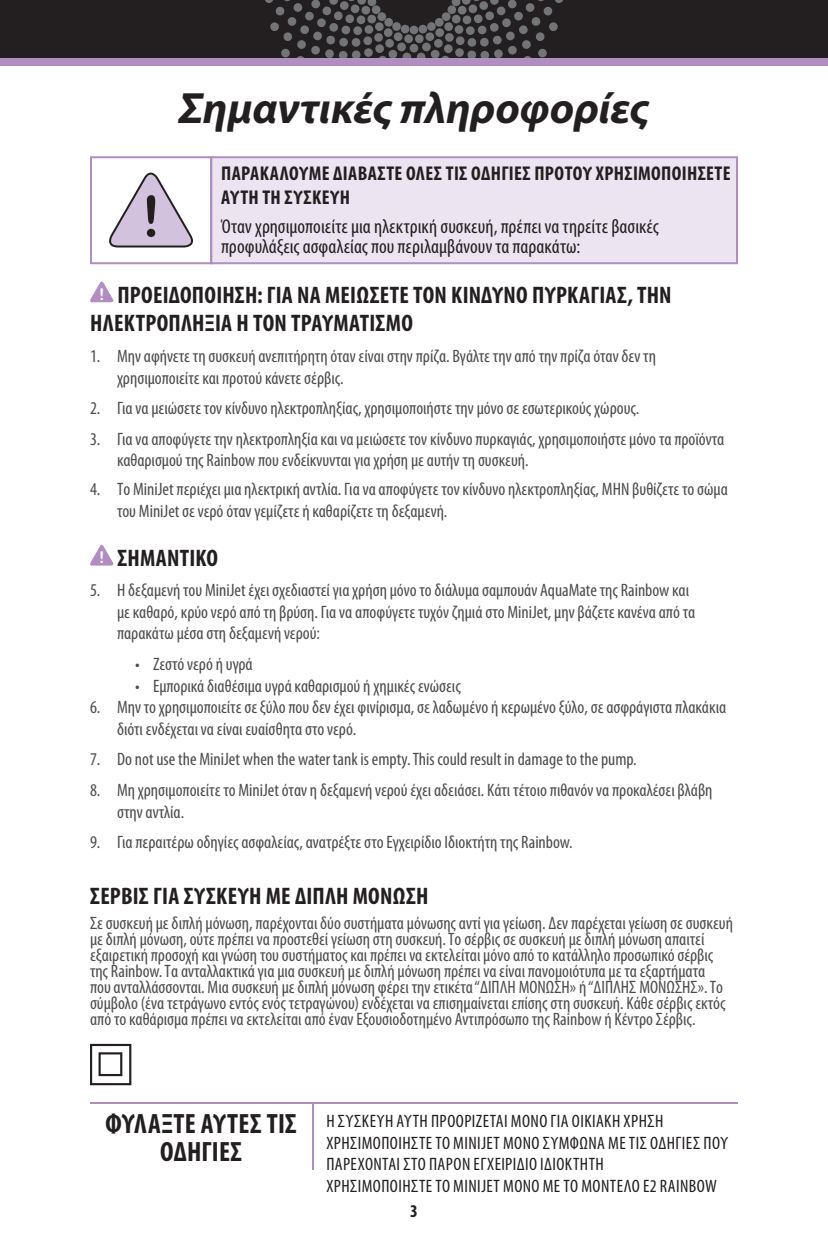
<style>
.page{position:relative;width:828px;height:1260px;background:#fff}
.page>*{position:absolute;margin:0;border:0;box-sizing:border-box;transform-origin:0 0}
.t1{font:56.6px "Arial Rounded MT Bold";color:#231f20}
.t2{font:italic 700 44px "Myriad Pro";color:#231f20}
.t3{font:700 condensed 28px/28px "Myriad Pro";letter-spacing:.01em;color:#231f20;text-align:center}
.t4{font:700 condensed 24px/28.8px "Myriad Pro";letter-spacing:.01em;color:#231f20}
.t5{font:condensed 20px/20px "Myriad Pro";letter-spacing:.005em;color:#231f20}
.t6{font:700 condensed 20px/24px "Myriad Pro";letter-spacing:.015em;color:#231f20}
.t7{font:condensed 18px/21.6px "Myriad Pro";color:#4b4c4d}
.t8{font:condensed 18px/21.6px "Myriad Pro";letter-spacing:.025em;color:#231f20}
.t9{font:700 condensed 18px "Myriad Pro";color:#231f20}
.s1{font-family:"Arial Rounded MT Bold";font-weight:400;font-stretch:normal;font-size:16.2px;color:#fff}
</style>
<div class="page">
<div style="left:0;top:0;width:828px;height:58px;background:#231f20"></div>
<div style="left:404px;top:34px;width:9px;height:9px;background:#727477;border-radius:4px"></div>
<div style="left:415px;top:34px;width:9px;height:9px;background:#727477;border-radius:4px"></div>
<div style="left:410px;top:44px;width:8px;height:9px;background:#727477;border-radius:4px"></div>
<svg style="left:265px;top:0;width:146px;height:58px"></svg>
<div style="left:410px;top:26px;width:8px;height:8px;background:#727477;border-radius:50%"></div>
<svg style="left:417px;top:0;width:146px;height:58px"></svg>
<div style="left:0;top:58px;width:828px;height:8px;background:#b18ec1"></div>
<svg style="left:90px;top:281px;width:24px;height:21px"></svg>
<svg style="left:90px;top:545px;width:24px;height:21px"></svg>
<svg style="left:90px;top:1044px;width:41px;height:41px"></svg>
<hr style="left:90px;top:1102px;width:648px;height:2px;background:#b18ec1">
<hr style="left:312px;top:1102px;width:2px;height:68px;background:#b18ec1">
<div style="left:212px;top:156px;width:526px;height:108px;background:#ece5f1"></div>
<svg style="left:90px;top:156px;width:122px;height:108px"></svg>
<h1 class="t1" style="left:142px;top:183px;width:20px">!</h1>
<h2 class="t2" style="left:179px;top:80px;width:472px">Σημαντικές πληροφορίες</h2>
<p class="t6" style="left:221px;top:161px;width:511px">ΠΑΡΑΚΑΛΟΥΜΕ ΔΙΑΒΑΣΤΕ ΟΛΕΣ ΤΙΣ ΟΔΗΓΙΕΣ ΠΡΟΤΟΥ ΧΡΗΣΙΜΟΠΟΙΗΣΕΤΕ<br>ΑΥΤΗ ΤΗ ΣΥΣΚΕΥΗ</p>
<p class="t5" style="left:221px;top:216px;width:439px">Όταν χρησιμοποιείτε μια ηλεκτρική συσκευή, πρέπει να τηρείτε βασικές προφυλάξεις ασφαλείας που περιλαμβάνουν τα παρακάτω:</p>
<h3 class="t4" style="left:90px;top:280px;width:583px;text-indent:9px"><span class="s1">!</span> ΠΡΟΕΙΔΟΠΟΙΗΣΗ: ΓΙΑ ΝΑ ΜΕΙΩΣΕΤΕ ΤΟΝ ΚΙΝΔΥΝΟ ΠΥΡΚΑΓΙΑΣ, ΤΗΝ<br>ΗΛΕΚΤΡΟΠΛΗΞΙΑ Η ΤΟΝ ΤΡΑΥΜΑΤΙΣΜΟ</h3>
<p class="t7" style="left:117px;top:345px;width:541px;text-indent:-27px">1. Μην αφήνετε τη συσκευή ανεπιτήρητη όταν είναι στην πρίζα. Βγάλτε την από την πρίζα όταν δεν τη χρησιμοποιείτε και προτού κάνετε σέρβις.</p>
<p class="t7" style="left:90px;top:397px;width:551px">2. Για να μειώσετε τον κίνδυνο ηλεκτροπληξίας, χρησιμοποιήστε την μόνο σε εσωτερικούς χώρους.</p>
<p class="t7" style="left:117px;top:428px;width:609px;text-indent:-27px">3. Για να αποφύγετε την ηλεκτροπληξία και να μειώσετε τον κίνδυνο πυρκαγιάς, χρησιμοποιήστε μόνο τα προϊόντα καθαρισμού της Rainbow που ενδείκνυνται για χρήση με αυτήν τη συσκευή.</p>
<p class="t7" style="left:117px;top:478px;width:612px;text-indent:-27px">4. Το MiniJet περιέχει μια ηλεκτρική αντλία. Για να αποφύγετε τον κίνδυνο ηλεκτροπληξίας, ΜΗΝ βυθίζετε το σώμα του MiniJet σε νερό όταν γεμίζετε ή καθαρίζετε τη δεξαμενή.</p>
<h3 class="t4" style="left:99px;top:543px;width:120px"><span class="s1">!</span> ΣΗΜΑΝΤΙΚΟ</h3>
<p class="t7" style="left:117px;top:579px;width:580px;text-indent:-27px">5. Η δεξαμενή του MiniJet έχει σχεδιαστεί για χρήση μόνο το διάλυμα σαμπουάν AquaMate της Rainbow και με καθαρό, κρύο νερό από τη βρύση. Για να αποφύγετε τυχόν ζημιά στο MiniJet, μην βάζετε κανένα από τα παρακάτω μέσα στη δεξαμενή νερού:</p>
<p class="t7" style="left:135px;top:653px;width:119px">• Ζεστό νερό ή υγρά</p>
<p class="t7" style="left:135px;top:675px;width:327px">• Εμπορικά διαθέσιμα υγρά καθαρισμού ή χημικές ενώσεις</p>
<p class="t7" style="left:117px;top:696px;width:611px;text-indent:-27px">6. Μην το χρησιμοποιείτε σε ξύλο που δεν έχει φινίρισμα, σε λαδωμένο ή κερωμένο ξύλο, σε ασφράγιστα πλακάκια διότι ενδέχεται να είναι ευαίσθητα στο νερό.</p>
<p class="t7" style="left:90px;top:748px;width:548px">7. Do not use the MiniJet when the water tank is empty. This could result in damage to the pump.</p>
<p class="t7" style="left:117px;top:779px;width:597px;text-indent:-27px">8. Μη χρησιμοποιείτε το MiniJet όταν η δεξαμενή νερού έχει αδειάσει. Κάτι τέτοιο πιθανόν να προκαλέσει βλάβη στην αντλία.</p>
<p class="t7" style="left:90px;top:831px;width:484px">9. Για περαιτέρω οδηγίες ασφαλείας, ανατρέξτε στο Εγχειρίδιο Ιδιοκτήτη της Rainbow.</p>
<h3 class="t4" style="left:90px;top:881px;width:340px">ΣΕΡΒΙΣ ΓΙΑ ΣΥΣΚΕΥΗ ΜΕ ΔΙΠΛΗ ΜΟΝΩΣΗ</h3>
<p class="t7" style="left:90px;top:915px;width:644px;line-height:16px">Σε συσκευή με διπλή μόνωση, παρέχονται δύο συστήματα μόνωσης αντί για γείωση. Δεν παρέχεται γείωση σε συσκευή με διπλή μόνωση, ούτε πρέπει να προστεθεί γείωση στη συσκευή. Το σέρβις σε συσκευή με διπλή μόνωση απαιτεί εξαιρετική προσοχή και γνώση του συστήματος και πρέπει να εκτελείται μόνο από το κατάλληλο προσωπικό σέρβις της Rainbow. Τα ανταλλακτικά για μια συσκευή με διπλή μόνωση πρέπει να είναι πανομοιότυπα με τα εξαρτήματα<br>που ανταλλάσσονται. Μια συσκευή με διπλή μόνωση φέρει την ετικέτα “ΔΙΠΛΗ ΜΟΝΩΣΗ» ή “ΔΙΠΛΗΣ ΜΟΝΩΣΗΣ». Το σύμβολο (ένα τετράγωνο εντός ενός τετραγώνου) ενδέχεται να επισημαίνεται επίσης στη συσκευή. Κάθε σέρβις εκτός από το καθάρισμα πρέπει να εκτελείται από έναν Εξουσιοδοτημένο Αντιπρόσωπο της Rainbow ή Κέντρο Σέρβις.</p>
<h3 class="t3" style="left:105px;top:1109px;width:193px">ΦΥΛΑΞΤΕ ΑΥΤΕΣ ΤΙΣ<br>ΟΔΗΓΙΕΣ</h3>
<p class="t8" style="left:326px;top:1110px;width:403px">Η ΣΥΣΚΕΥΗ ΑΥΤΗ ΠΡΟΟΡΙΖΕΤΑΙ ΜΟΝΟ ΓΙΑ ΟΙΚΙΑΚΗ ΧΡΗΣΗ ΧΡΗΣΙΜΟΠΟΙΗΣΤΕ ΤΟ MINIJET ΜΟΝΟ ΣΥΜΦΩΝΑ ΜΕ ΤΙΣ ΟΔΗΓΙΕΣ ΠΟΥ ΠΑΡΕΧΟΝΤΑΙ ΣΤΟ ΠΑΡΟΝ ΕΓΧΕΙΡΙΔΙΟ ΙΔΙΟΚΤΗΤΗ<br>ΧΡΗΣΙΜΟΠΟΙΗΣΤΕ ΤΟ MINIJET ΜΟΝΟ ΜΕ ΤΟ ΜΟΝΤΕΛΟ Ε2 RAINBOW</p>
<p class="t9" style="left:410px;top:1199px;width:9px">3</p>
</div>
